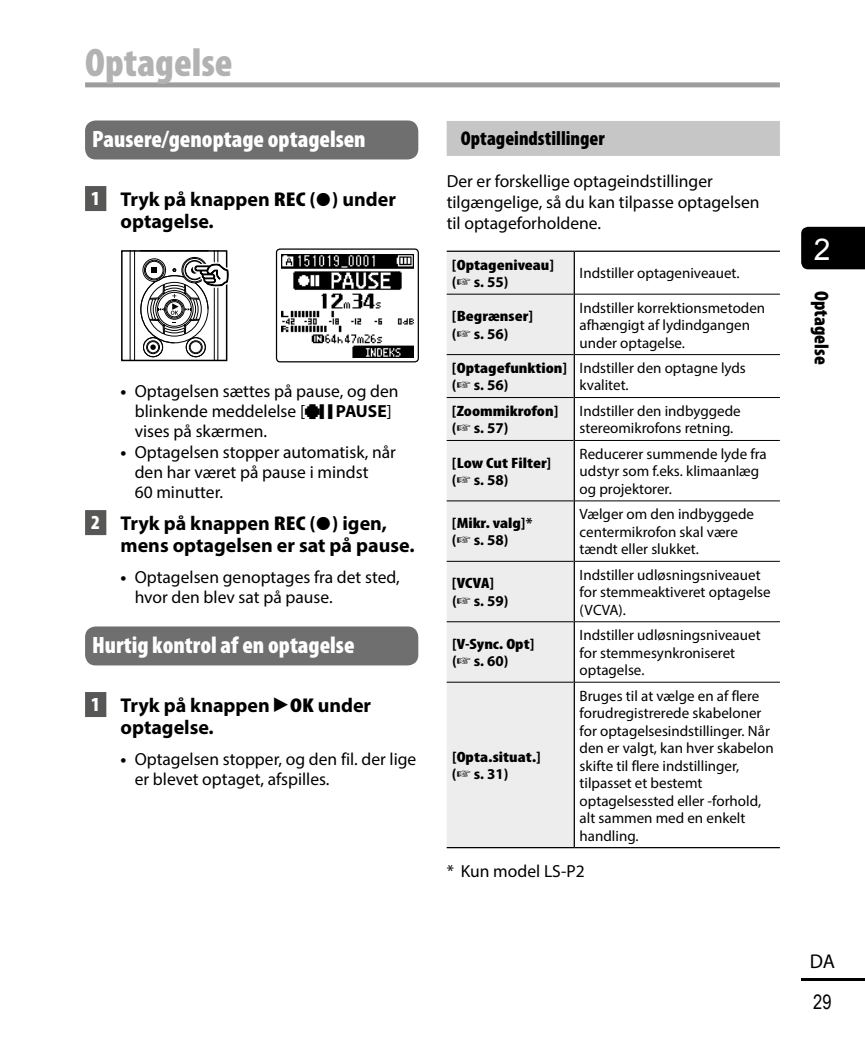
<style>
.page{position:relative;width:865px;height:1049px;background:#fff}
.page>*{position:absolute;margin:0;border:0;box-sizing:border-box;transform-origin:0 0}
.t1{font:900 condensed 40px "Myriad Pro";color:#b3b2b2}
.t2{font:30px "Arial";color:#fff}
.t3{font:900 condensed 23.75px "Myriad Pro";color:#fff}
.t4{font:700 20px/22.5px "Myriad Pro";color:#000}
.t5{font:900 condensed 20px "Myriad Pro";color:#000}
.t6{font:20px "Arial Narrow";color:#000}
.t7{font:20px "Myriad Pro";color:#000}
.t8{font:17.5px/20px "Myriad Pro";color:#000}
.t9{font:15px/17.5px "Myriad Pro";color:#000}
.t10{font:900 condensed 15px/17.5px "Myriad Pro";color:#000;scale:1.2 1}
.t11{font:700 15px/17.5px "Myriad Pro";color:#000}
.s1{font-weight:900;font-stretch:condensed;color:#fff}
.s2{font-weight:900;font-stretch:condensed}
.s3{font-family:"AP Yakumono";font-weight:400}
.s4{font-weight:700}
.s5{font-family:"DM1"}
.s6{font-weight:700;font-stretch:normal}
</style>
<div class="page">
<div style="left:801px;top:227px;width:64px;height:42px;background:#000"></div>
<hr style="left:801px;top:978px;width:64px;height:3px;background:#000">
<div style="left:85px;top:82px;width:695px;height:5px;background:#9d9d9c"></div>
<div style="left:85px;top:186px;width:21px;height:25px;background:#575756"></div>
<div style="left:85px;top:510px;width:21px;height:25px;background:#575756"></div>
<div style="left:85px;top:692px;width:21px;height:25px;background:#575756"></div>
<div style="left:85px;top:120px;width:333px;height:39px;background:#706f6f;border-radius:11px"></div>
<hr style="left:214px;top:251px;width:1px;height:109px;background:#000">
<hr style="left:217px;top:251px;width:1px;height:109px;background:#000">
<hr style="left:134px;top:251px;width:1px;height:109px;background:#000">
<hr style="left:130px;top:251px;width:1px;height:109px;background:#000">
<div style="left:143px;top:337px;width:20px;height:20px;border:1px solid #000;border-radius:50%"></div>
<div style="left:147px;top:341px;width:12px;height:12px;border:1px solid #000;border-radius:50%"></div>
<div style="left:186px;top:337px;width:20px;height:20px;border:1px solid #000;border-radius:50%"></div>
<div style="left:190px;top:341px;width:12px;height:12px;border:1px solid #000;border-radius:50%"></div>
<div style="left:146px;top:340px;width:14px;height:14px;border:1px solid #000;border-radius:50%"></div>
<div style="left:189px;top:340px;width:13px;height:14px;border:1px solid #000;border-radius:50%"></div>
<div style="left:121px;top:250px;width:106px;height:111px;border:2px solid #000"></div>
<svg style="left:139px;top:250px;width:90px;height:100px"></svg>
<img style="left:281px;top:254px;width:132px;height:103px">
<div style="left:276px;top:248px;width:143px;height:114px;border:1px solid #000;border-radius:4px"></div>
<div style="left:85px;top:626px;width:333px;height:39px;background:#706f6f;border-radius:11px"></div>
<div style="left:446px;top:121px;width:334px;height:35px;background:#c6c6c6"></div>
<div style="left:446px;top:252px;width:127px;height:595px;background:#ededed"></div>
<hr style="left:446px;top:294px;width:127px;height:1px;background:#000">
<hr style="left:575px;top:294px;width:205px;height:1px;background:#000">
<hr style="left:446px;top:354px;width:127px;height:1px;background:#000">
<hr style="left:575px;top:354px;width:205px;height:1px;background:#000">
<hr style="left:446px;top:397px;width:127px;height:1px;background:#000">
<hr style="left:575px;top:397px;width:205px;height:1px;background:#000">
<hr style="left:446px;top:440px;width:127px;height:1px;background:#000">
<hr style="left:575px;top:440px;width:205px;height:1px;background:#000">
<hr style="left:446px;top:500px;width:127px;height:1px;background:#000">
<hr style="left:575px;top:500px;width:205px;height:1px;background:#000">
<hr style="left:446px;top:561px;width:127px;height:1px;background:#000">
<hr style="left:575px;top:561px;width:205px;height:1px;background:#000">
<hr style="left:446px;top:621px;width:127px;height:1px;background:#000">
<hr style="left:575px;top:621px;width:205px;height:1px;background:#000">
<hr style="left:446px;top:682px;width:127px;height:1px;background:#000">
<hr style="left:575px;top:682px;width:205px;height:1px;background:#000">
<hr style="left:573px;top:252px;width:2px;height:42px;background:#000">
<hr style="left:573px;top:294px;width:2px;height:61px;background:#000">
<hr style="left:573px;top:355px;width:2px;height:42px;background:#000">
<hr style="left:573px;top:397px;width:2px;height:43px;background:#000">
<hr style="left:573px;top:440px;width:2px;height:61px;background:#000">
<hr style="left:573px;top:501px;width:2px;height:60px;background:#000">
<hr style="left:573px;top:561px;width:2px;height:61px;background:#000">
<hr style="left:573px;top:622px;width:2px;height:60px;background:#000">
<hr style="left:573px;top:682px;width:2px;height:165px;background:#000">
<hr style="left:446px;top:251px;width:128px;height:1px;background:#000">
<hr style="left:574px;top:251px;width:206px;height:1px;background:#000">
<hr style="left:446px;top:847px;width:128px;height:1px;background:#000">
<hr style="left:574px;top:847px;width:206px;height:1px;background:#000">
<h1 class="t1" style="left:85px;top:40px;width:149px">Optagelse</h1>
<h3 class="t3" style="left:92px;top:126px;width:275px">Pausere/genoptage optagelsen</h3>
<h3 class="t4" style="left:120px;top:187px;width:277px;text-indent:-29px"><span class="s1">1</span> Tryk på knappen <span class="s2">REC</span> (<span class="s3">s</span>) under optagelse.</h3>
<p class="t8" style="left:135px;top:380px;width:265px;text-indent:-14px"><span class="s4">•</span> Optagelsen sættes på pause, og den blinkende meddelelse [<span class="s5">75</span> <span class="s4">PAUSE</span>] vises på skærmen.</p>
<p class="t8" style="left:135px;top:442px;width:263px;text-indent:-14px"><span class="s4">•</span> Optagelsen stopper automatisk, når den har været på pause i mindst<br>60 minutter.</p>
<h3 class="t4" style="left:120px;top:511px;width:295px;text-indent:-29px"><span class="s1">2</span> Tryk på knappen <span class="s2">REC</span> (<span class="s3">s</span>) igen, mens optagelsen er sat på pause.</h3>
<p class="t8" style="left:135px;top:567px;width:267px;text-indent:-14px"><span class="s4">•</span> Optagelsen genoptages fra det sted, hvor den blev sat på pause.</p>
<h3 class="t3" style="left:92px;top:632px;width:264px">Hurtig kontrol af en optagelse</h3>
<h3 class="t4" style="left:120px;top:693px;width:252px;text-indent:-29px"><span class="s1">1</span> Tryk på knappen <span class="s3">`</span><span class="s2">OK</span> under optagelse.</h3>
<p class="t8" style="left:135px;top:749px;width:283px;text-indent:-14px"><span class="s4">•</span> Optagelsen stopper, og den fil. der lige er blevet optaget, afspilles.</p>
<h3 class="t5" style="left:461px;top:128px;width:145px">Optageindstillinger</h3>
<p class="t8" style="left:446px;top:170px;width:314px;line-height:21.2px">Der er forskellige optageindstillinger tilgængelige, så du kan tilpasse optagelsen til optageforholdene.</p>
<p class="t10" style="left:452px;top:256px;width:87px"><span class="s6">[</span>Optageniveau<span class="s6">] (</span>☞ <span class="s6">s. 55)</span></p>
<p class="t9" style="left:579px;top:264px;width:161px">Indstiller optageniveauet.</p>
<p class="t10" style="left:452px;top:308px;width:69px"><span class="s6">[</span>Begrænser<span class="s6">] (</span>☞ <span class="s6">s. 56)</span></p>
<p class="t9" style="left:579px;top:298px;width:187px">Indstiller korrektionsmetoden afhængigt af lydindgangen under optagelse.</p>
<p class="t10" style="left:452px;top:359px;width:98px"><span class="s6">[</span>Optagefunktion<span class="s6">] (</span>☞ <span class="s6">s. 56)</span></p>
<p class="t9" style="left:579px;top:359px;width:168px">Indstiller den optagne lyds kvalitet.</p>
<p class="t10" style="left:452px;top:402px;width:90px"><span class="s6">[</span>Zoommikrofon<span class="s6">] (</span>☞ <span class="s6">s. 57)</span></p>
<p class="t9" style="left:579px;top:402px;width:162px">Indstiller den indbyggede stereomikrofons retning.</p>
<p class="t10" style="left:452px;top:454px;width:84px"><span class="s6">[</span>Low Cut Filter<span class="s6">] (</span>☞ <span class="s6">s. 58)</span></p>
<p class="t9" style="left:579px;top:445px;width:189px">Reducerer summende lyde fra udstyr som f.eks. klimaanlæg og projektorer.</p>
<p class="t11" style="left:452px;top:514px;width:82px">[<span class="s2">Mikr. valg</span>]* (☞ s. 58)</p>
<p class="t9" style="left:579px;top:505px;width:176px">Vælger om den indbyggede centermikrofon skal være tændt eller slukket.</p>
<p class="t11" style="left:452px;top:574px;width:58px">[<span class="s2">VCVA</span>] (☞ s. 59)</p>
<p class="t9" style="left:579px;top:566px;width:192px">Indstiller udløsningsniveauet for stemmeaktiveret optagelse (VCVA).</p>
<p class="t10" style="left:452px;top:635px;width:70px"><span class="s6">[</span>V-Sync. Opt<span class="s6">] (</span>☞ <span class="s6">s. 60)</span></p>
<p class="t9" style="left:579px;top:626px;width:182px">Indstiller udløsningsniveauet for stemmesynkroniseret optagelse.</p>
<p class="t9" style="left:579px;top:686px;width:196px">Bruges til at vælge en af flere forudregistrerede skabeloner for optagelsesindstillinger. Når den er valgt, kan hver skabelon skifte til flere indstillinger, tilpasset et bestemt optagelsessted eller -forhold, alt sammen med en enkelt handling.</p>
<p class="t8" style="left:446px;top:861px;width:139px">* Kun model LS-P2</p>
<p class="t10" style="left:452px;top:748px;width:76px"><span class="s6">[</span>Opta.situat.<span class="s6">] (</span>☞ <span class="s6">s. 31)</span></p>
<h2 class="t2" style="left:814px;top:229px;width:18px">2</h2>
<h3 class="t5" style="left:832px;top:291px;width:75px;rotate:90deg">Optagelse</h3>
<h3 class="t7" style="left:809px;top:948px;width:27px">DA</h3>
<h3 class="t6" style="left:813px;top:988px;width:20px">29</h3>
</div>
